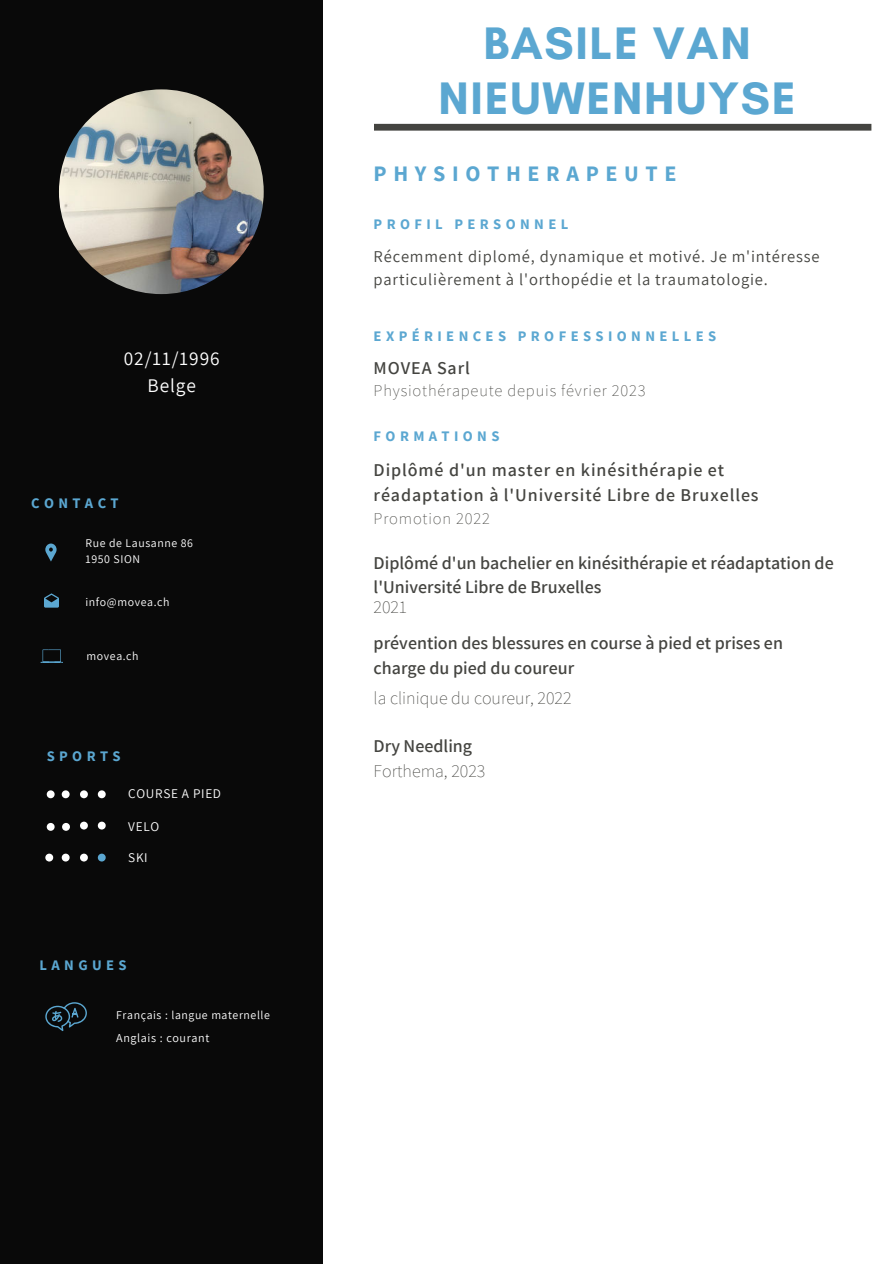
<style>
.page{position:relative;width:894px;height:1264px;background:#fff}
.page>*{position:absolute;margin:0;border:0;box-sizing:border-box;transform-origin:0 0}
.t1{font:700 46.35px/55.2px "Glacial Indifference";letter-spacing:.035em;color:#5ba7d1;text-align:center}
.t2{font:700 22.05px "Source Sans Pro";letter-spacing:.3em;color:#5ba7d1}
.t3{font:19.35px/27px "Assistant";letter-spacing:.05em;color:#fff;text-align:center}
.t4{font:600 18px/24.8px "Assistant";color:#444440}
.t5{font:600 18px/25.2px "Assistant";letter-spacing:.05em;color:#444440}
.t6{font:200 18px "Assistant";color:#444440}
.t7{font:16.5px/23px "Assistant";letter-spacing:.05em;color:#444440}
.t8{font:200 16.5px "Assistant";letter-spacing:.05em;color:#444440}
.t9{font:700 14.55px "Source Sans Pro";letter-spacing:.3em;color:#5ba7d1}
.t10{font:13.35px "Assistant";letter-spacing:.05em;color:#fff}
.t11{font:12.15px "Assistant";letter-spacing:.05em;color:#fff}
.t12{font:11.85px/15.8px "Assistant";letter-spacing:.05em;color:#fff}
</style>
<div class="page">
<div style="left:0;top:0;width:322px;height:1263px;background:#090909"></div>
<svg style="left:374px;top:124px;width:497px;height:7px;background:#4d4d4a"></svg>
<img style="left:59px;top:89px;width:205px;height:205px;border-radius:50%">
<svg style="left:45px;top:543px;width:12px;height:18px"></svg>
<svg style="left:44px;top:593px;width:15px;height:14px"></svg>
<svg style="left:45px;top:1002px;width:42px;height:29px"></svg>
<svg style="left:40px;top:649px;width:23px;height:14px"></svg>
<svg style="left:47px;top:790px;width:8px;height:8px"></svg>
<svg style="left:62px;top:790px;width:8px;height:8px"></svg>
<svg style="left:80px;top:790px;width:8px;height:8px"></svg>
<svg style="left:98px;top:790px;width:8px;height:8px"></svg>
<svg style="left:47px;top:823px;width:8px;height:7px"></svg>
<svg style="left:62px;top:823px;width:8px;height:7px"></svg>
<svg style="left:80px;top:821px;width:8px;height:8px"></svg>
<svg style="left:98px;top:821px;width:8px;height:8px"></svg>
<svg style="left:45px;top:853px;width:8px;height:8px"></svg>
<svg style="left:80px;top:853px;width:8px;height:8px"></svg>
<svg style="left:98px;top:853px;width:8px;height:8px"></svg>
<svg style="left:62px;top:853px;width:8px;height:8px"></svg>
<p class="t3" style="left:124px;top:344px;width:97px">02/11/1996<br>Belge</p>
<p class="t9" style="left:31px;top:493px;width:89px">CONTACT</p>
<p class="t12" style="left:85px;top:535px;width:109px">Rue de Lausanne 86<br>1950 SION</p>
<p class="t12" style="left:85px;top:593px;width:85px">info@movea.ch</p>
<p class="t12" style="left:87px;top:647px;width:53px">movea.ch</p>
<p class="t9" style="left:47px;top:746px;width:75px">SPORTS</p>
<p class="t10" style="left:128px;top:784px;width:94px">COURSE A PIED</p>
<p class="t10" style="left:128px;top:817px;width:32px">VELO</p>
<p class="t10" style="left:128px;top:848px;width:21px">SKI</p>
<p class="t9" style="left:40px;top:954px;width:89px">LANGUES</p>
<p class="t12" style="left:116px;top:1006px;width:155px">Français : langue maternelle</p>
<p class="t11" style="left:116px;top:1029px;width:95px">Anglais : courant</p>
<h1 class="t1" style="left:438px;top:15px;width:358px">BASILE VAN<br>NIEUWENHUYSE</h1>
<p class="t2" style="left:373px;top:159px;width:304px">PHYSIOTHERAPEUTE</p>
<p class="t9" style="left:373px;top:214px;width:196px">PROFIL PERSONNEL</p>
<p class="t7" style="left:373px;top:245px;width:447px">Récemment diplomé, dynamique et motivé. Je m'intéresse particulièrement à l'orthopédie et la traumatologie.</p>
<p class="t9" style="left:373px;top:326px;width:344px">EXPÉRIENCES PROFESSIONNELLES</p>
<p class="t5" style="left:373px;top:354px;width:98px">MOVEA Sarl</p>
<p class="t8" style="left:373px;top:379px;width:273px">Physiothérapeute depuis février 2023</p>
<p class="t9" style="left:373px;top:426px;width:127px">FORMATIONS</p>
<p class="t5" style="left:373px;top:457px;width:386px">Diplômé d'un master en kinésithérapie et réadaptation à l'Université Libre de Bruxelles</p>
<p class="t8" style="left:373px;top:506px;width:118px">Promotion 2022</p>
<p class="t4" style="left:373px;top:549px;width:461px">Diplômé d'un bachelier en kinésithérapie et réadaptation de l'Université Libre de Bruxelles</p>
<p class="t6" style="left:373px;top:594px;width:35px">2021</p>
<p class="t4" style="left:373px;top:630px;width:411px">prévention des blessures en course à pied et prises en charge du pied du coureur</p>
<p class="t6" style="left:373px;top:685px;width:199px">la clinique du coureur, 2022</p>
<p class="t4" style="left:373px;top:732px;width:100px">Dry Needling</p>
<p class="t6" style="left:373px;top:759px;width:113px">Forthema, 2023</p>
</div>
